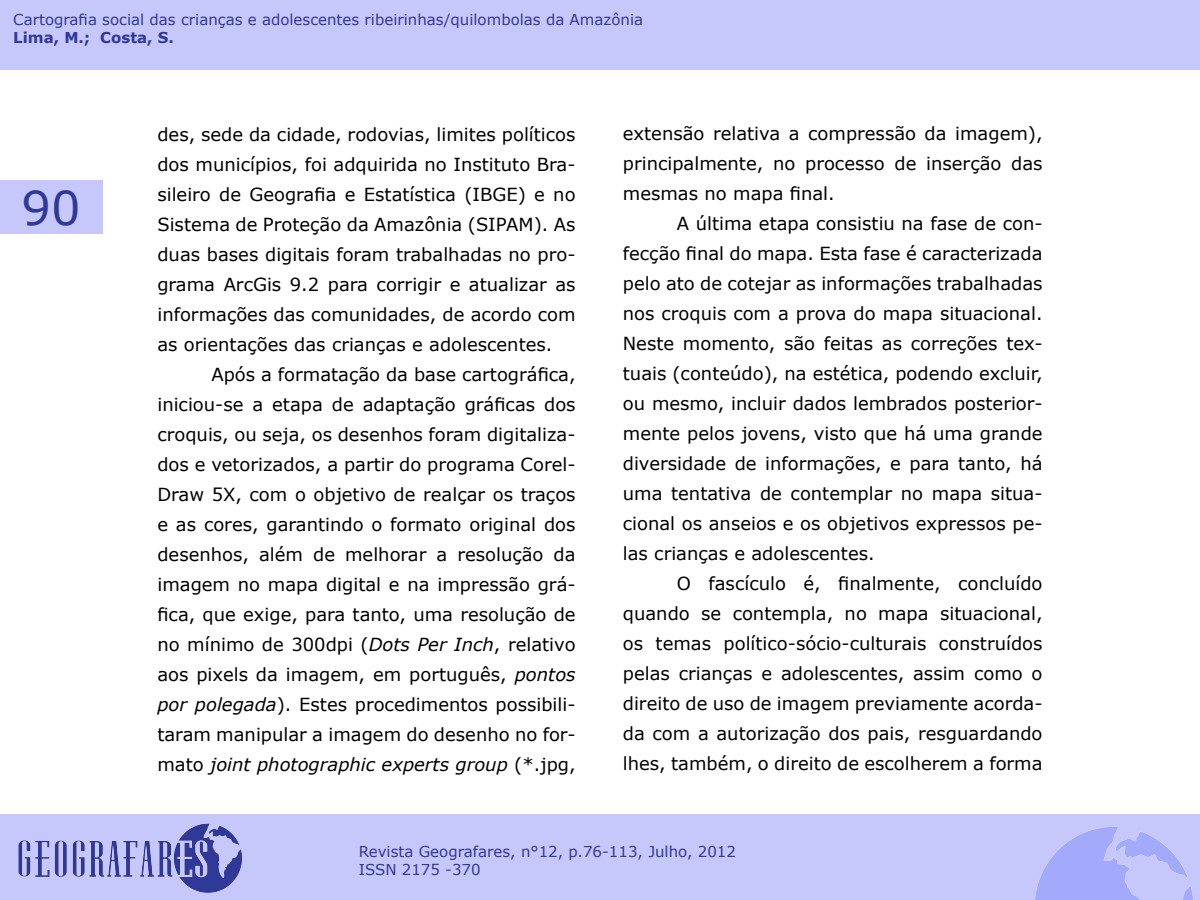
<style>
.page{position:relative;width:1200px;height:900px;background:#fff}
.page>*{position:absolute;margin:0;border:0;box-sizing:border-box;transform-origin:0 0}
.t1{font:46.5px "Verdana";color:#303898}
.t2{font:18px/30px "Verdana";color:#000;text-align:justify}
.t3{font:15px/18px "Verdana";color:#303898}
.t4{font:700 15px "Verdana";color:#303898}
.s1{font-style:italic}
</style>
<div class="page">
<div style="left:0;top:180px;width:102px;height:54px;background:#c6c8fb"></div>
<div style="left:0;top:814px;width:1200px;height:86px;background:#c6c8fb"></div>
<img style="left:18px;top:823px;width:224px;height:70px">
<img style="left:1035px;top:827px;width:158px;height:73px">
<div style="left:0;top:0;width:1200px;height:69px;background:#c6c8fb"></div>
<p class="t3" style="left:13px;top:11px;width:631px">Cartografia social das crianças e adolescentes ribeirinhas/quilombolas da Amazônia</p>
<p class="t4" style="left:13px;top:27px;width:162px">Lima, M .; Costa, S.</p>
<h1 class="t1" style="left:22px;top:176px;width:61px">90</h1>
<p class="t2" style="left:157px;top:119px;width:420px">des, sede da cidade, rodovias, limites políticos dos municípios, foi adquirida no Instituto Bra&shy;sileiro de Geografia e Estatística (IBGE) e no Sistema de Proteção da Amazônia (SIPAM). As duas bases digitais foram trabalhadas no pro&shy;grama ArcGis 9.2 para corrigir e atualizar as informações das comunidades, de acordo com as orientações das crianças e adolescentes.</p>
<p class="t2" style="left:157px;top:359px;width:420px;text-indent:54px">Após a formatação da base cartográfica, iniciou-se a etapa de adaptação gráficas dos croquis, ou seja, os desenhos foram digitaliza&shy;dos e vetorizados, a partir do programa Corel-Draw 5X, com o objetivo de realçar os traços e as cores, garantindo o formato original dos desenhos, além de melhorar a resolução da imagem no mapa digital e na impressão grá&shy;fica, que exige, para tanto, uma resolução de no mínimo de 300dpi (<span class="s1">Dots Per Inch</span>, relativo aos pixels da imagem, em português, <span class="s1">pontos por polegada</span>). Estes procedimentos possibili&shy;taram manipular a imagem do desenho no for&shy;mato <span class="s1">joint photographic experts group</span> (*.jpg,</p>
<p class="t2" style="left:623px;top:118px;width:421px">extensão relativa a compressão da imagem), principalmente, no processo de inserção das mesmas no mapa final.</p>
<p class="t2" style="left:623px;top:208px;width:421px;text-indent:54px">A última etapa consistiu na fase de con&shy;fecção final do mapa. Esta fase é caracterizada pelo ato de cotejar as informações trabalhadas nos croquis com a prova do mapa situacional.<br>Neste momento, são feitas as correções tex&shy;tuais (conteúdo), na estética, podendo excluir, ou mesmo, incluir dados lembrados posterior&shy;mente pelos jovens, visto que há uma grande diversidade de informações, e para tanto, há uma tentativa de contemplar no mapa situa&shy;cional os anseios e os objetivos expressos pe&shy;las crianças e adolescentes.</p>
<p class="t2" style="left:623px;top:568px;width:421px;text-indent:54px">O fascículo é, finalmente, concluído quando se contempla, no mapa situacional, os temas político-sócio-culturais construídos pelas crianças e adolescentes, assim como o direito de uso de imagem previamente acorda&shy;da com a autorização dos pais, resguardando lhes, também, o direito de escolherem a forma</p>
<p class="t3" style="left:359px;top:843px;width:379px">Revista Geografares, n°12, p.76-113, Julho, 2012<br>ISSN 2175 -370</p>
</div>
